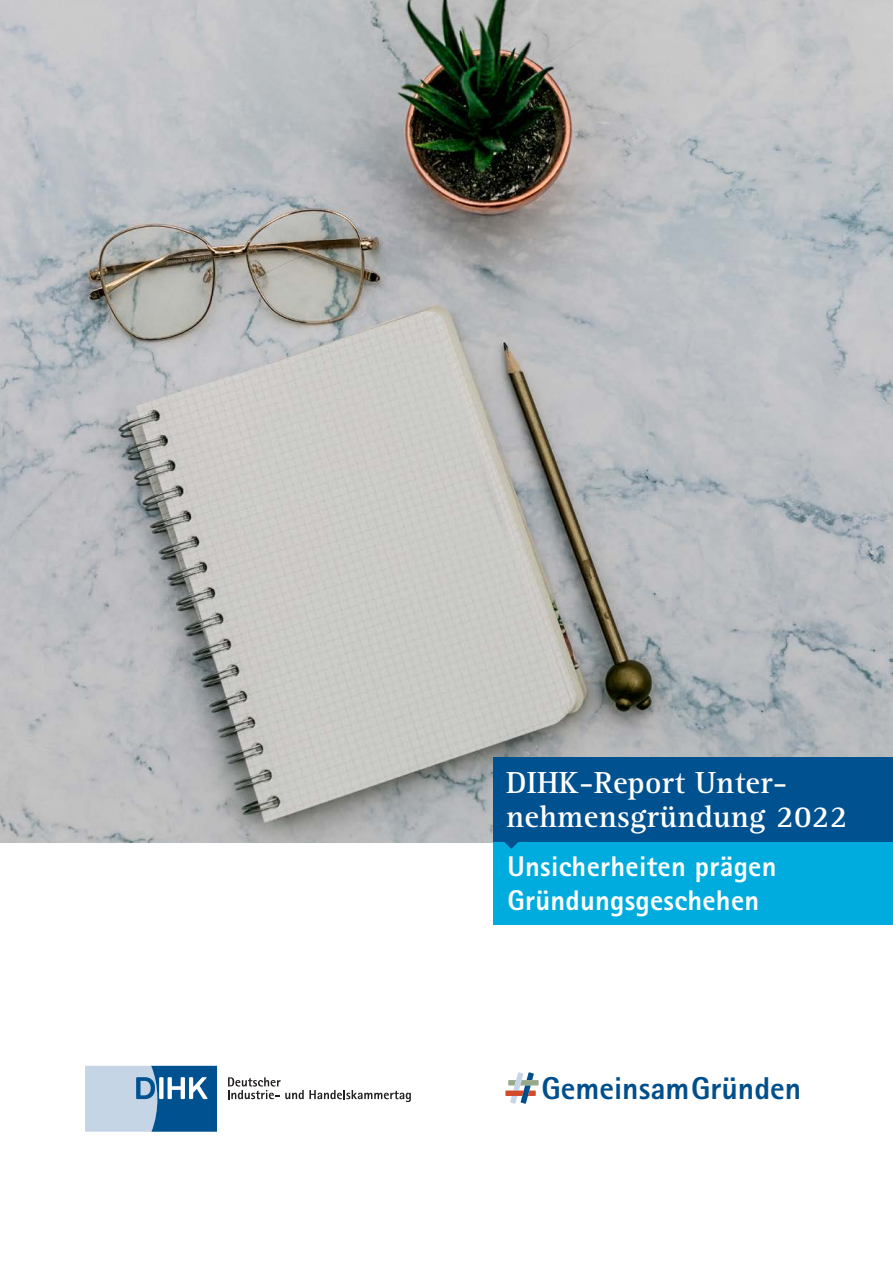
<style>
.page{position:relative;width:893px;height:1263px;background:#fff}
.page>*{position:absolute;margin:0;border:0;box-sizing:border-box;transform-origin:0 0}
.t1{font:800 31.65px "Agfa Rotis Sans Serif";color:#004f8c}
.t2{font:700 31.5px/34.5px "Agfa Rotis Serif";letter-spacing:.01em;color:#fff}
.t3{font:800 28.5px/34.2px "Agfa Rotis Sans Serif";letter-spacing:.01em;color:#fff}
</style>
<div class="page">
<img style="left:0;top:0;width:893px;height:842px">
<svg style="left:228px;top:1077px;width:183px;height:25px"></svg>
<svg style="left:85px;top:1066px;width:132px;height:66px;background:#749fc2"></svg>
<div style="left:494px;top:757px;width:399px;height:85px;background:#005190"></div>
<div style="left:494px;top:842px;width:399px;height:83px;background:#00acdd"></div>
<svg style="left:504px;top:842px;width:14px;height:7px"></svg>
<svg style="left:505px;top:1072px;width:34px;height:32px"></svg>
<p class="t2" style="left:506px;top:765px;width:343px">DIHK-Report Unter&shy;nehmensgründung 2022</p>
<p class="t3" style="left:507px;top:849px;width:271px">Unsicherheiten prägen<br>Gründungsgeschehen</p>
<p class="t1" style="left:541px;top:1068px;width:261px">GemeinsamGründen</p>
</div>
